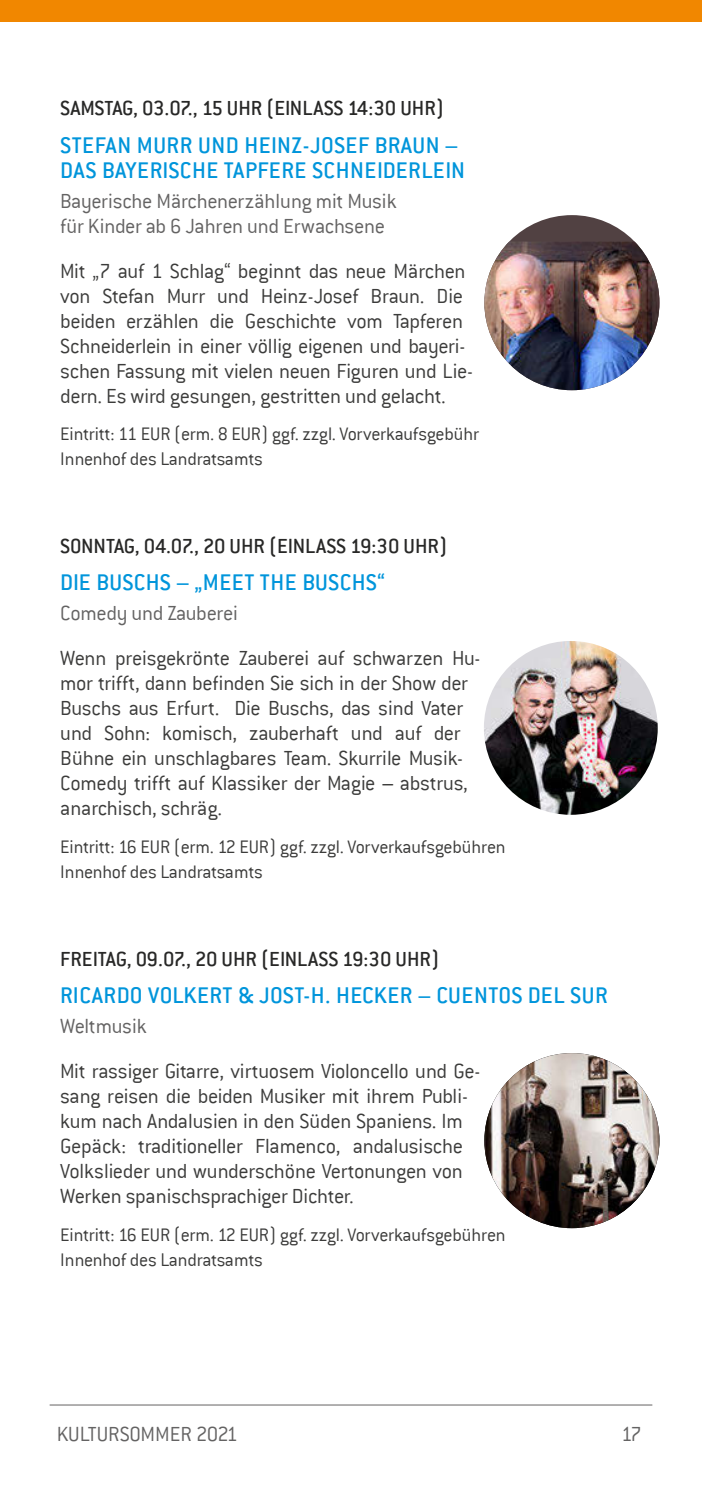
<style>
.page{position:relative;width:702px;height:1489px;background:#fff}
.page>*{position:absolute;margin:0;border:0;box-sizing:border-box;transform-origin:0 0}
.Veranstaltungstitel{font:500 25px/25px "Conduit ITC";letter-spacing:.02em;color:#0095db}
.Fließtext_regular{font:300 22.5px/25px "Conduit ITC";letter-spacing:-.015em;color:#3c3c3b}
.Veranstaltungsdatum{font:500 22.5px "Conduit ITC";color:#282827}
.Veranstaltungsart{font:300 22.5px/25px "Conduit ITC";letter-spacing:-.015em;color:#646363}
.EINTRITT{font:300 20px "Conduit ITC";letter-spacing:-.015em;color:#3c3c3b}
</style>
<div class="page">
<div style="left:484px;top:215px;width:175px;height:175px;background:#514142;border-radius:50%"></div>
<img style="left:484px;top:242px;width:175px;height:148px">
<img style="left:484px;top:1052px;width:175px;height:176px;border-radius:88px">
<img style="left:484px;top:641px;width:173px;height:173px;border-radius:87px">
<hr style="left:50px;top:1404px;width:602px;height:1px;background:#646363">
<div style="left:0;top:0;width:702px;height:21px;background:#f18700"></div>
<p class="Veranstaltungsdatum" style="left:60px;top:95px;width:385px">SAMSTAG, 03.07., 15 UHR (EINLASS 14:30 UHR)</p>
<p class="Veranstaltungstitel" style="left:60px;top:132px;width:406px">STEFAN MURR UND HEINZ-JOSEF BRAUN –<br>DAS BAYERISCHE TAPFERE SCHNEIDERLEIN</p>
<p class="Veranstaltungsart" style="left:60px;top:188px;width:338px">Bayerische Märchenerzählung mit Musik für Kinder ab 6 Jahren und Erwachsene</p>
<p class="Fließtext_regular" style="left:60px;top:258px;width:414px">Mit „7 auf 1 Schlag“ beginnt das neue Märchen von Stefan Murr und Heinz-Josef Braun. Die beiden erzählen die Geschichte vom Tapferen Schneiderlein in einer völlig eigenen und bayeri&shy;schen Fassung mit vielen neuen Figuren und Lie&shy;dern. Es wird gesungen, gestritten und gelacht.</p>
<p class="EINTRITT" style="left:60px;top:423px;width:420px">Eintritt: 11 EUR (erm. 8 EUR) ggf. zzgl. Vorverkaufsgebühr</p>
<p class="EINTRITT" style="left:60px;top:448px;width:204px">Innenhof des Landratsamts</p>
<p class="Veranstaltungsdatum" style="left:60px;top:533px;width:388px">SONNTAG, 04.07., 20 UHR (EINLASS 19:30 UHR)</p>
<p class="Veranstaltungstitel" style="left:60px;top:570px;width:326px">DIE BUSCHS – „MEET THE BUSCHS“</p>
<p class="Veranstaltungsart" style="left:60px;top:601px;width:179px">Comedy und Zauberei</p>
<p class="Fließtext_regular" style="left:60px;top:646px;width:422px">Wenn preisgekrönte Zauberei auf schwarzen Hu&shy;mor trifft, dann befinden Sie sich in der Show der Buschs aus Erfurt. Die Buschs, das sind Vater und Sohn: komisch, zauberhaft und auf der Bühne ein unschlagbares Team. Skurrile Musik-Comedy trifft auf Klassiker der Magie – abstrus, anarchisch, schräg.</p>
<p class="EINTRITT" style="left:60px;top:835px;width:447px">Eintritt: 16 EUR (erm. 12 EUR) ggf. zzgl. Vorverkaufsgebühren</p>
<p class="EINTRITT" style="left:60px;top:860px;width:204px">Innenhof des Landratsamts</p>
<p class="Veranstaltungsdatum" style="left:60px;top:945px;width:380px">FREITAG, 09.07., 20 UHR (EINLASS 19:30 UHR)</p>
<p class="Veranstaltungstitel" style="left:60px;top:982px;width:549px">RICARDO VOLKERT &amp; JOST-H. HECKER – CUENTOS DEL SUR</p>
<p class="Veranstaltungsart" style="left:60px;top:1013px;width:88px">Weltmusik</p>
<p class="Fließtext_regular" style="left:60px;top:1058px;width:422px">Mit rassiger Gitarre, virtuosem Violoncello und Ge&shy;sang reisen die beiden Musiker mit ihrem Publi&shy;kum nach Andalusien in den Süden Spaniens. Im Gepäck: traditioneller Flamenco, andalusische Volkslieder und wunderschöne Vertonungen von Werken spanischsprachiger Dichter.</p>
<p class="EINTRITT" style="left:60px;top:1223px;width:447px">Eintritt: 16 EUR (erm. 12 EUR) ggf. zzgl. Vorverkaufsgebühren</p>
<p class="EINTRITT" style="left:60px;top:1248px;width:204px">Innenhof des Landratsamts</p>
<p class="Veranstaltungsart" style="left:57px;top:1421px;width:183px">KULTURSOMMER 2021</p>
<p class="Veranstaltungsart" style="left:621px;top:1421px;width:22px">17</p>
</div>
